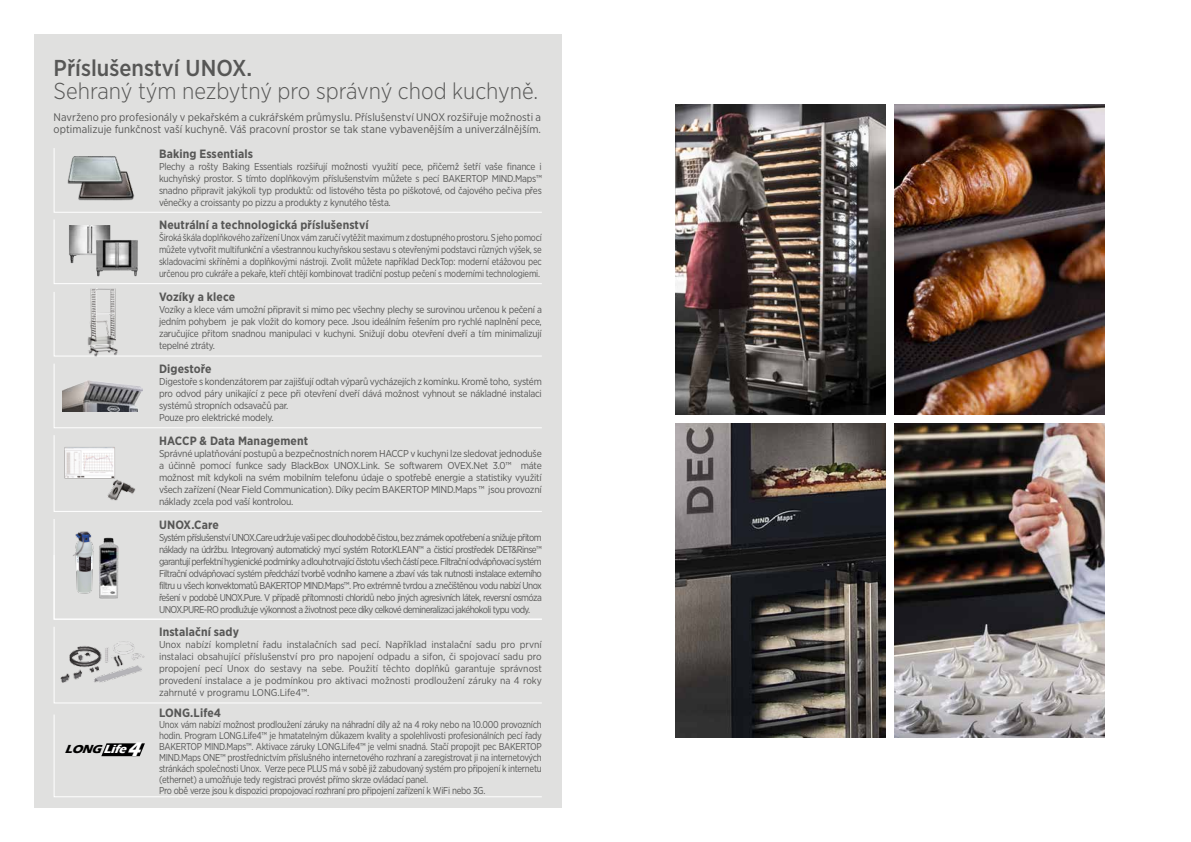
<style>
.page{position:relative;width:1191px;height:842px;background:#fff}
.page>*{position:absolute;margin:0;border:0;box-sizing:border-box;transform-origin:0 0}
.t1{font:300 23px "Gotham Narrow";color:#575756}
.t2{font:500 23px "Gotham Narrow";color:#575756}
.t3{font:700 12px "Gotham Narrow";letter-spacing:.01em;color:#575756}
.t4{font:italic 700 12px "Eras ITC";color:#000}
.t5{font:11px/12px "Gotham Narrow";letter-spacing:.005em;color:#575756}
.t6{font:10px/12px "Gotham Narrow";letter-spacing:-.03em;color:#575756;text-align:justify}
.t7{font:10px/12px "Gotham Narrow";letter-spacing:-.03em;color:#575756;text-align:justify;scale:.95 1}
.t8{font:10px/11px "Gotham Narrow";letter-spacing:-.03em;color:#575756;scale:.92 1}
.t9{font:10px/12px "Gotham Narrow";letter-spacing:-.03em;color:#575756;text-align:justify;scale:.9 1}
.s1{color:#fff}
.s2{font-size:20.3px;color:#fff}
</style>
<div class="page">
<div style="left:34px;top:34px;width:527px;height:774px;background:#e0e0df"></div>
<img style="left:675px;top:104px;width:210px;height:310px">
<img style="left:894px;top:104px;width:210px;height:310px">
<img style="left:894px;top:423px;width:210px;height:314px">
<img style="left:675px;top:423px;width:210px;height:314px">
<svg style="left:53px;top:364px;width:489px;height:148px"></svg>
<svg style="left:53px;top:627px;width:489px;height:77px"></svg>
<svg style="left:53px;top:715px;width:489px;height:82px"></svg>
<svg style="left:53px;top:554px;width:489px;height:66px"></svg>
<svg style="left:53px;top:292px;width:489px;height:65px"></svg>
<svg style="left:53px;top:220px;width:489px;height:64px"></svg>
<svg style="left:53px;top:148px;width:489px;height:65px"></svg>
<img style="left:87px;top:538px;width:44px;height:62px">
<img style="left:72px;top:532px;width:21px;height:61px">
<svg style="left:101px;top:743px;width:44px;height:13px"></svg>
<img style="left:63px;top:380px;width:80px;height:32px">
<img style="left:63px;top:446px;width:75px;height:55px">
<img style="left:73px;top:170px;width:65px;height:31px">
<img style="left:63px;top:152px;width:64px;height:32px">
<img style="left:64px;top:226px;width:50px;height:37px">
<img style="left:92px;top:237px;width:49px;height:41px">
<img style="left:87px;top:288px;width:32px;height:68px">
<h1 class="t2" style="left:54px;top:53px;width:200px">Příslušenství UNOX.</h1>
<h1 class="t1" style="left:54px;top:77px;width:486px">Sehraný tým nezbytný pro správný chod kuchyně.</h1>
<p class="t5" style="left:54px;top:111px;width:489px">Navrženo pro profesionály v pekařském a cukrářském průmyslu. Příslušenství UNOX rozšiřuje možnosti a optimalizuje funkčnost vaší kuchyně. Váš pracovní prostor se tak stane vybavenějším a univerzálnějším.</p>
<p class="t3" style="left:159px;top:146px;width:95px">Baking Essentials</p>
<p class="t6" style="left:159px;top:160px;width:384px">Plechy a rošty Baking Essentials rozšiřují možnosti využití pece, přičemž šetří vaše finance i kuchyňský prostor. S tímto doplňkovým příslušenstvím můžete s pecí BAKERTOP MIND.Maps™ snadno připravit jakýkoli typ produktů: od listového těsta po piškotové, od čajového pečiva přes věnečky a croissanty po pizzu a produkty z kynutého těsta.</p>
<p class="t3" style="left:159px;top:217px;width:211px">Neutrální a technologická příslušenství</p>
<p class="t9" style="left:159px;top:231px;width:427px">Široká škála doplňkového zařízení Unox vám zaručí vytěžit maximum z dostupného prostoru. S jeho pomocí můžete vytvořit multifunkční a všestrannou kuchyňskou sestavu s otevřenými podstavci různých výšek, se skladovacími skříněmi a doplňkovými nástroji. Zvolit můžete například DeckTop: moderní etážovou pec určenou pro cukráře a pekaře, kteří chtějí kombinovat tradiční postup pečení s moderními technologiemi.</p>
<p class="t3" style="left:159px;top:289px;width:78px">Vozíky a klece</p>
<p class="t6" style="left:159px;top:304px;width:384px">Vozíky a klece vám umožní připravit si mimo pec všechny plechy se surovinou určenou k pečení a jedním pohybem je pak vložit do komory pece. Jsou ideálním řešením pro rychlé naplnění pece, zaručujíce přitom snadnou manipulaci v kuchyni. Snižují dobu otevření dveří a tím minimalizují tepelné ztráty.</p>
<p class="t3" style="left:159px;top:361px;width:54px">Digestoře</p>
<p class="t6" style="left:159px;top:375px;width:384px;text-align:left">Digestoře s kondenzátorem par zajišťují odtah výparů vycházejích z komínku. Kromě toho, systém pro odvod páry unikající z pece při otevření dveří dává možnost vyhnout se nákladné instalaci systémů stropních odsavačů par.<br>Pouze pro elektrické modely.</p>
<p class="t3" style="left:159px;top:433px;width:150px">HACCP &amp; Data Management</p>
<p class="t6" style="left:159px;top:447px;width:384px">Správné uplatňování postupů a bezpečnostních norem HACCP v kuchyni lze sledovat jednoduše a účinně pomocí funkce sady BlackBox UNOX.Link. Se softwarem OVEX.Net 3.0™ máte možnost mít kdykoli na svém mobilním telefonu údaje o spotřebě energie a statistiky využití všech zařízení (Near Field Communication). Díky pecím BAKERTOP MIND.Maps ™ jsou provozní náklady zcela pod vaší kontrolou.</p>
<p class="t3" style="left:159px;top:517px;width:61px">UNOX.Care</p>
<p class="t7" style="left:159px;top:531px;width:404px">Systém příslušenství UNOX.Care udržuje vaši pec dlouhodobě čistou, bez známek opotřebení a snižuje přitom náklady na údržbu. Integrovaný automatický mycí systém Rotor.KLEAN™ a čisticí prostředek DET&amp;Rinse™ garantují perfektní hygienické podmínky a dlouhotrvající čistotu všech částí pece. Filtrační odvápňovací systém Filtrační odvápňovací systém předchází tvorbě vodního kamene a zbaví vás tak nutnosti instalace externího filtru u všech konvektomatů BAKERTOP MIND.Maps™. Pro extrémně tvrdou a znečištěnou vodu nabízí Unox řešení v podobě UNOX.Pure. V případě přítomnosti chloridů nebo jiných agresivních látek, reversní osmóza UNOX.PURE-RO prodlužuje výkonnost a životnost pece díky celkové demineralizaci jakéhokoli typu vody.</p>
<p class="t4" style="left:65px;top:743px;width:85px">LONG<span class="s1">Life</span><span class="s2">4</span></p>
<p class="t3" style="left:159px;top:624px;width:82px">Instalační sady</p>
<p class="t6" style="left:159px;top:639px;width:384px">Unox nabízí kompletní řadu instalačních sad pecí. Například instalační sadu pro první instalaci obsahující příslušenství pro pro napojení odpadu a sifon, či spojovací sadu pro propojení pecí Unox do sestavy na sebe. Použití těchto doplňků garantuje správnost provedení instalace a je podmínkou pro aktivaci možnosti prodloužení záruky na 4 roky zahrnuté v programu LONG.Life4™.</p>
<p class="t3" style="left:159px;top:705px;width:64px">LONG.Life4</p>
<p class="t8" style="left:159px;top:719px;width:417px">Unox vám nabízí možnost prodloužení záruky na náhradní díly až na 4 roky nebo na 10.000 provozních hodin. Program LONG.Life4™ je hmatatelným důkazem kvality a spolehlivosti profesionálních pecí řady BAKERTOP MIND.Maps™. Aktivace záruky LONG.Life4™ je velmi snadná. Stačí propojit pec BAKERTOP MIND.Maps ONE™ prostřednictvím příslušného internetového rozhraní a zaregistrovat ji na internetových stránkách společnosti Unox. Verze pece PLUS má v sobě již zabudovaný systém pro připojení k internetu (ethernet) a umožňuje tedy registraci provést přímo skrze ovládací panel.<br>Pro obě verze jsou k dispozici propojovací rozhraní pro připojení zařízení k WiFi nebo 3G.</p>
</div>
